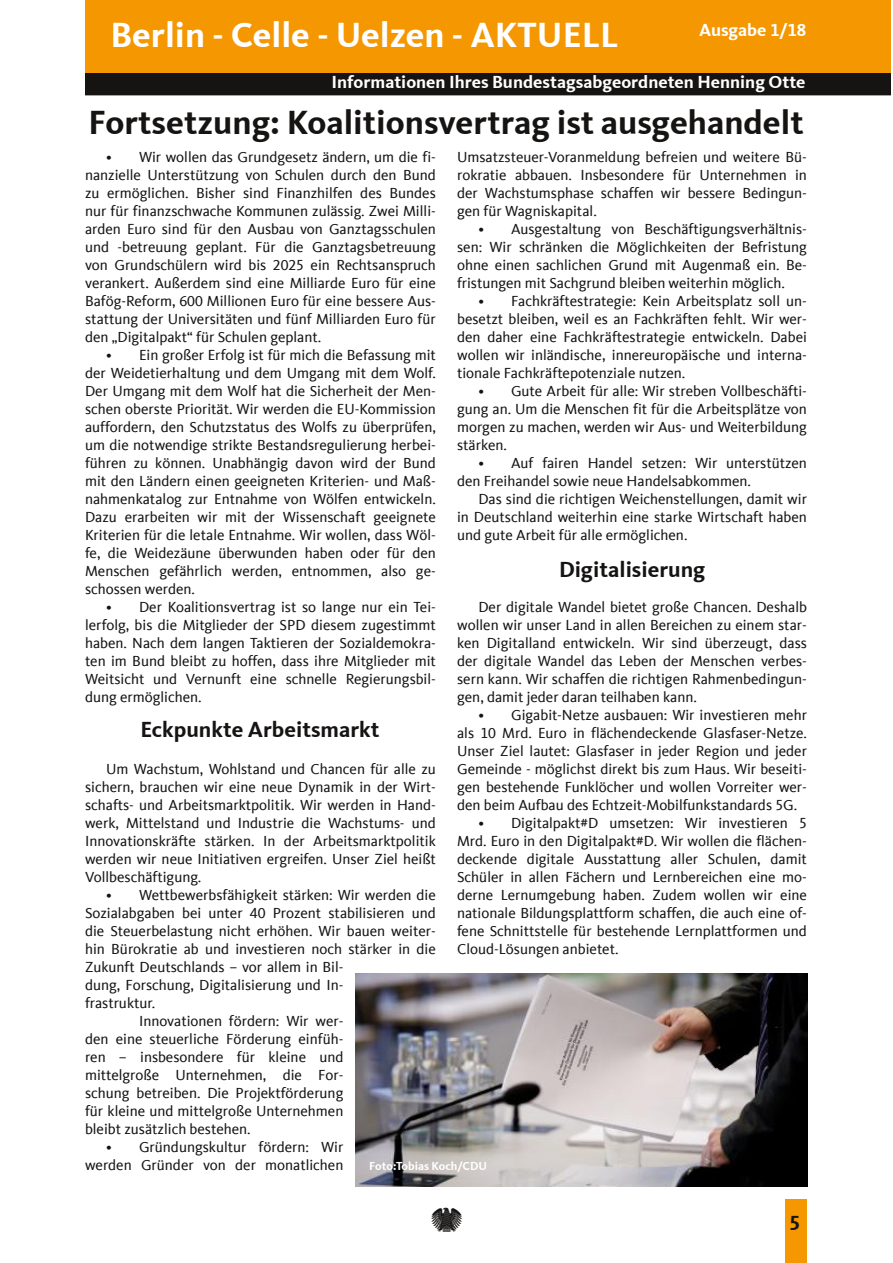
<style>
.page{position:relative;width:893px;height:1263px;background:#fff}
.page>*{position:absolute;margin:0;border:0;box-sizing:border-box;transform-origin:0 0}
.t1{font:700 36px "CDU Kievit Tab";color:#fff}
.t2{font:700 34.5px "CDU Kievit Tab";color:#161413}
.t3{font:700 22.5px "CDU Kievit Tab";color:#161413}
.t4{font:700 21px "CDU Kievit Tab";color:#161413}
.t5{font:700 18px "CDU Kievit Tab";color:#fff}
.t6{font:15px/18px "CDU Kievit Tab";color:#161413;text-align:justify}
.t7{font:700 12px "CDU Kievit Tab";color:#fff}
</style>
<div class="page">
<div style="left:85px;top:0;width:806px;height:95px;background:#f49700"></div>
<div style="left:85px;top:73px;width:806px;height:22px;background:#161413"></div>
<div style="left:785px;top:1199px;width:21px;height:64px;background:#f49700"></div>
<img style="left:355px;top:973px;width:453px;height:213px">
<h1 class="t1" style="left:111px;top:22px;width:510px">Berlin - Celle - Uelzen - AKTUELL</h1>
<p class="t5" style="left:331px;top:76px;width:476px">Informationen Ihres Bundestagsabgeordneten Henning Otte</p>
<p class="t5" style="left:699px;top:24px;width:109px">Ausgabe 1/18</p>
<h2 class="t2" style="left:88px;top:109px;width:717px">Fortsetzung: Koalitionsvertrag ist ausgehandelt</h2>
<p class="t6" style="left:85px;top:148px;width:352px;text-indent:21px">• Wir wollen das Grundgesetz ändern, um die fi&shy;nanzielle Unterstützung von Schulen durch den Bund zu ermöglichen. Bisher sind Finanzhilfen des Bundes nur für finanzschwache Kommunen zulässig. Zwei Milli&shy;arden Euro sind für den Ausbau von Ganztagsschulen und -betreuung geplant. Für die Ganztagsbetreuung von Grundschülern wird bis 2025 ein Rechtsanspruch verankert. Außerdem sind eine Milliarde Euro für eine Bafög-Reform, 600 Millionen Euro für eine bessere Aus&shy;stattung der Universitäten und fünf Milliarden Euro für den „Digitalpakt“ für Schulen geplant.</p>
<p class="t6" style="left:85px;top:346px;width:352px;text-indent:21px">• Ein großer Erfolg ist für mich die Befassung mit der Weidetierhaltung und dem Umgang mit dem Wolf.<br>Der Umgang mit dem Wolf hat die Sicherheit der Men&shy;schen oberste Priorität. Wir werden die EU-Kommission auffordern, den Schutzstatus des Wolfs zu überprüfen, um die notwendige strikte Bestandsregulierung herbei&shy;führen zu können. Unabhängig davon wird der Bund mit den Ländern einen geeigneten Kriterien- und Maß&shy;nahmenkatalog zur Entnahme von Wölfen entwickeln.<br>Dazu erarbeiten wir mit der Wissenschaft geeignete Kriterien für die letale Entnahme. Wir wollen, dass Wöl&shy;fe, die Weidezäune überwunden haben oder für den Menschen gefährlich werden, entnommen, also ge&shy;schossen werden.</p>
<p class="t6" style="left:85px;top:598px;width:352px;text-indent:21px">• Der Koalitionsvertrag ist so lange nur ein Tei&shy;lerfolg, bis die Mitglieder der SPD diesem zugestimmt haben. Nach dem langen Taktieren der Sozialdemokra&shy;ten im Bund bleibt zu hoffen, dass ihre Mitglieder mit Weitsicht und Vernunft eine schnelle Regierungsbil&shy;dung ermöglichen.</p>
<p class="t6" style="left:457px;top:148px;width:351px">Umsatzsteuer-Voranmeldung befreien und weitere Bü&shy;rokratie abbauen. Insbesondere für Unternehmen in der Wachstumsphase schaffen wir bessere Bedingun&shy;gen für Wagniskapital.</p>
<p class="t6" style="left:457px;top:220px;width:351px;text-indent:21px">• Ausgestaltung von Beschäftigungsverhältnis&shy;sen: Wir schränken die Möglichkeiten der Befristung ohne einen sachlichen Grund mit Augenmaß ein. Be&shy;fristungen mit Sachgrund bleiben weiterhin möglich.</p>
<p class="t6" style="left:457px;top:292px;width:351px;text-indent:21px">• Fachkräftestrategie: Kein Arbeitsplatz soll un&shy;besetzt bleiben, weil es an Fachkräften fehlt. Wir wer&shy;den daher eine Fachkräftestrategie entwickeln. Dabei wollen wir inländische, innereuropäische und interna&shy;tionale Fachkräftepotenziale nutzen.</p>
<p class="t6" style="left:457px;top:382px;width:351px;text-indent:21px">• Gute Arbeit für alle: Wir streben Vollbeschäfti&shy;gung an. Um die Menschen fit für die Arbeitsplätze von morgen zu machen, werden wir Aus- und Weiterbildung stärken.</p>
<p class="t6" style="left:457px;top:454px;width:351px;text-indent:21px">• Auf fairen Handel setzen: Wir unterstützen den Freihandel sowie neue Handelsabkommen.</p>
<p class="t6" style="left:457px;top:490px;width:351px;text-indent:21px">Das sind die richtigen Weichenstellungen, damit wir in Deutschland weiterhin eine starke Wirtschaft haben und gute Arbeit für alle ermöglichen.</p>
<h3 class="t3" style="left:559px;top:561px;width:148px">Digitalisierung</h3>
<p class="t6" style="left:457px;top:598px;width:351px;text-indent:21px">Der digitale Wandel bietet große Chancen. Deshalb wollen wir unser Land in allen Bereichen zu einem star&shy;ken Digitalland entwickeln. Wir sind überzeugt, dass der digitale Wandel das Leben der Menschen verbes&shy;sern kann. Wir schaffen die richtigen Rahmenbedingun&shy;gen, damit jeder daran teilhaben kann.</p>
<p class="t6" style="left:457px;top:706px;width:351px;text-indent:21px">• Gigabit-Netze ausbauen: Wir investieren mehr als 10 Mrd. Euro in flächendeckende Glasfaser-Netze.<br>Unser Ziel lautet: Glasfaser in jeder Region und jeder Gemeinde - möglichst direkt bis zum Haus. Wir beseiti&shy;gen bestehende Funklöcher und wollen Vorreiter wer&shy;den beim Aufbau des Echtzeit-Mobilfunkstandards 5G.</p>
<p class="t6" style="left:457px;top:814px;width:351px;text-indent:21px">• Digitalpakt#D umsetzen: Wir investieren 5<br>Mrd. Euro in den Digitalpakt#D. Wir wollen die flächen&shy;deckende digitale Ausstattung aller Schulen, damit Schüler in allen Fächern und Lernbereichen eine mo&shy;derne Lernumgebung haben. Zudem wollen wir eine nationale Bildungsplattform schaffen, die auch eine of&shy;fene Schnittstelle für bestehende Lernplattformen und Cloud-Lösungen anbietet.</p>
<h3 class="t3" style="left:140px;top:721px;width:241px">Eckpunkte Arbeitsmarkt</h3>
<p class="t6" style="left:85px;top:760px;width:352px;text-indent:21px">Um Wachstum, Wohlstand und Chancen für alle zu sichern, brauchen wir eine neue Dynamik in der Wirt&shy;schafts- und Arbeitsmarktpolitik. Wir werden in Hand&shy;werk, Mittelstand und Industrie die Wachstums- und Innovationskräfte stärken. In der Arbeitsmarktpolitik werden wir neue Initiativen ergreifen. Unser Ziel heißt Vollbeschäftigung.</p>
<p class="t6" style="left:106px;top:886px;width:331px">• Wettbewerbsfähigkeit stärken: Wir werden die</p>
<p class="t6" style="left:85px;top:904px;width:352px">Sozialabgaben bei unter 40 Prozent stabilisieren und</p>
<p class="t6" style="left:85px;top:922px;width:352px">die Steuerbelastung nicht erhöhen. Wir bauen weiter-</p>
<p class="t6" style="left:85px;top:940px;width:352px">hin Bürokratie ab und investieren noch stärker in die</p>
<p class="t6" style="left:85px;top:958px;width:260px">Zukunft Deutschlands – vor allem in Bil-</p>
<p class="t6" style="left:85px;top:976px;width:260px">dung, Forschung, Digitalisierung und In-</p>
<p class="t6" style="left:85px;top:994px;width:72px">frastruktur.</p>
<p class="t6" style="left:139px;top:1012px;width:206px">Innovationen fördern: Wir wer-</p>
<p class="t6" style="left:85px;top:1030px;width:260px">den eine steuerliche Förderung einfüh-</p>
<p class="t6" style="left:85px;top:1048px;width:260px">ren – insbesondere für kleine und</p>
<p class="t6" style="left:85px;top:1066px;width:260px">mittelgroße Unternehmen, die For-</p>
<p class="t6" style="left:85px;top:1084px;width:260px">schung betreiben. Die Projektförderung</p>
<p class="t6" style="left:85px;top:1102px;width:260px">für kleine und mittelgroße Unternehmen</p>
<p class="t6" style="left:85px;top:1120px;width:167px">bleibt zusätzlich bestehen.</p>
<p class="t6" style="left:85px;top:1138px;width:260px;text-align:right">• Gründungskultur fördern: Wir werden Gründer von der monatlichen</p>
<p class="t7" style="left:369px;top:1162px;width:119px">Foto:Tobias Koch/CDU</p>
<h3 class="t4" style="left:789px;top:1215px;width:12px">5</h3>
</div>
